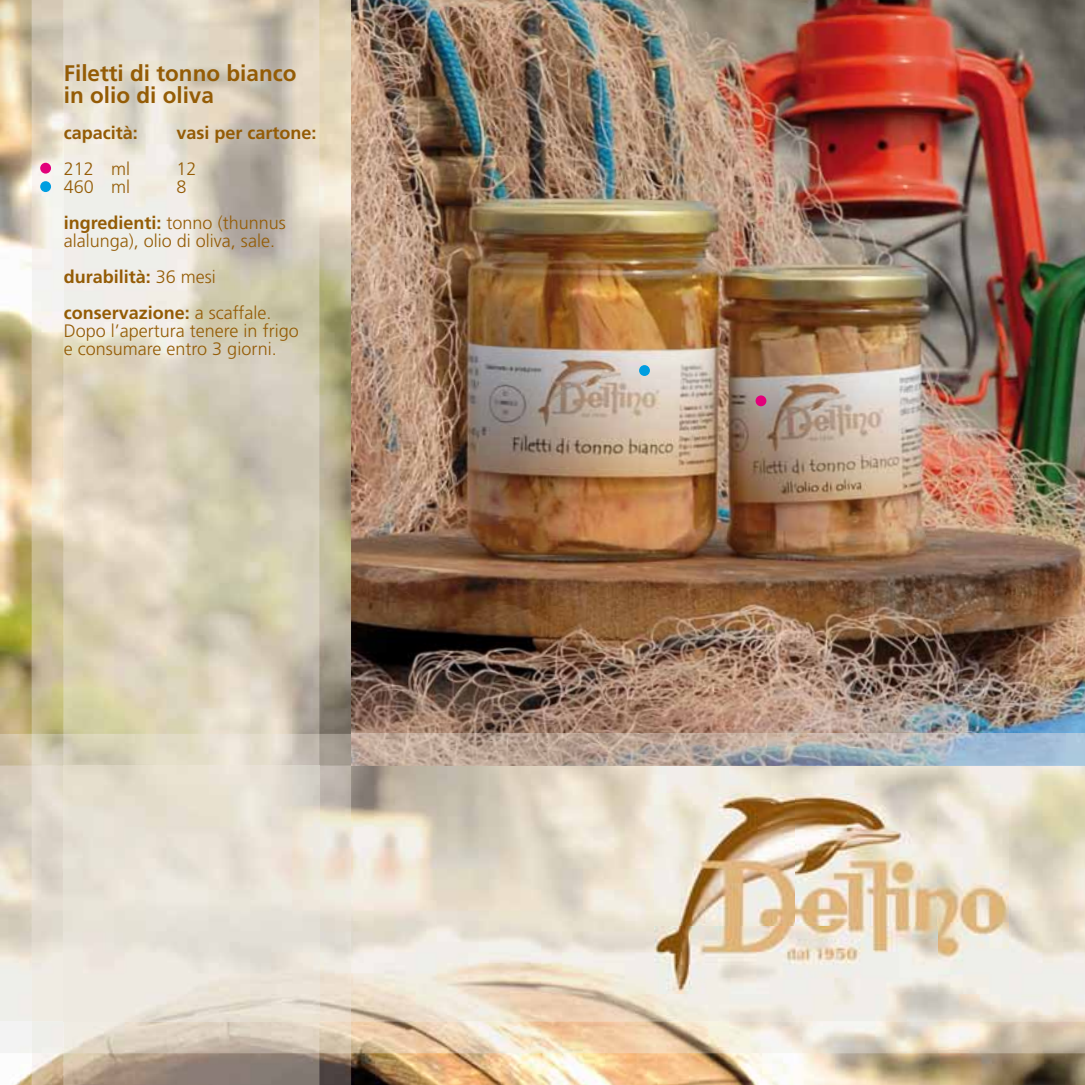
<style>
.page{position:relative;width:1085px;height:1085px;background:#fff}
.page>*{position:absolute;margin:0;border:0;box-sizing:border-box;transform-origin:0 0}
.t1{font:700 22.5px/22.5px "Frutiger";color:#945c06}
.t2{font:300 18px/36px "Frutiger";color:#945c06}
.t3{font:700 18px "Frutiger";color:#945c06}
.s1{font-weight:700}
</style>
<div class="page">
<img style="left:0;top:0;width:1084px;height:1084px">
<img style="left:351px;top:0;width:733px;height:733px">
<img style="left:32px;top:0;width:319px;height:1084px">
<img style="left:64px;top:0;width:255px;height:1084px">
<img style="left:0;top:733px;width:1084px;height:319px">
<img style="left:32px;top:733px;width:319px;height:319px">
<img style="left:64px;top:733px;width:255px;height:319px">
<img style="left:0;top:765px;width:1084px;height:255px">
<img style="left:32px;top:765px;width:319px;height:255px">
<img style="left:64px;top:765px;width:255px;height:255px">
<img style="left:654px;top:793px;width:354px;height:199px">
<div style="left:40px;top:163px;width:11px;height:10px;background:#e2007a;border-radius:50%"></div>
<div style="left:40px;top:181px;width:11px;height:11px;background:#009ee0;border-radius:50%"></div>
<div style="left:755px;top:395px;width:11px;height:11px;background:#e2007a;border-radius:50%"></div>
<div style="left:639px;top:365px;width:10px;height:11px;background:#009ee0;border-radius:50%"></div>
<p class="t1" style="left:64px;top:61px;width:234px">Filetti di tonno bianco in olio di oliva</p>
<p class="t3" style="left:64px;top:122px;width:76px">capacità:</p>
<p class="t3" style="left:176px;top:122px;width:142px">vasi per cartone:</p>
<p class="t2" style="left:64px;top:151px;width:68px">212 ml</p>
<p class="t2" style="left:176px;top:151px;width:22px">12</p>
<p class="t2" style="left:64px;top:169px;width:68px">460 ml</p>
<p class="t2" style="left:64px;top:169px;width:223px;text-indent:112px">8 <span class="s1">ingredienti:</span> tonno (thunnus</p>
<p class="t2" style="left:64px;top:223px;width:213px">alalunga), olio di oliva, sale. <span class="s1">durabilità:</span> 36 mesi <span class="s1">conservazione:</span> a scaffale.</p>
<p class="t2" style="left:64px;top:322px;width:236px;line-height:18px">Dopo l’apertura tenere in frigo e consumare entro 3 giorni.</p>
</div>
